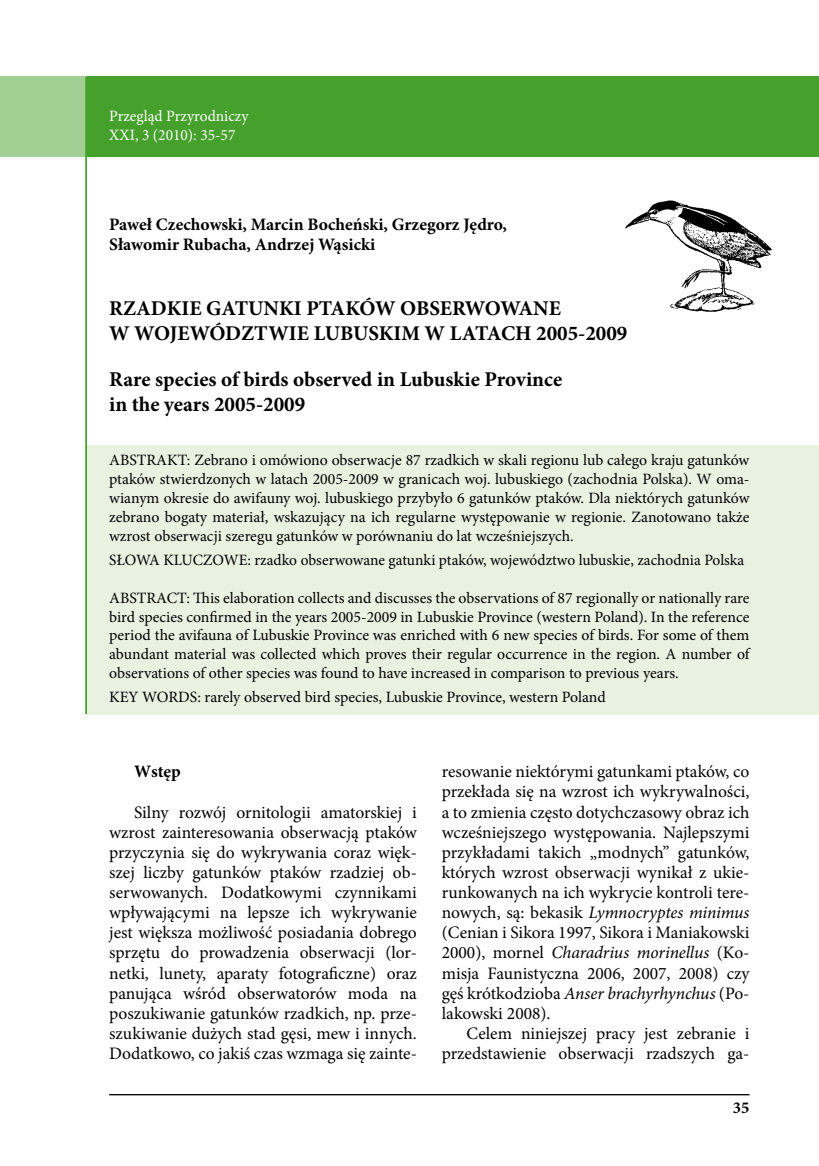
<style>
.page{position:relative;width:819px;height:1166px;background:#fff}
.page>*{position:absolute;margin:0;border:0;box-sizing:border-box;transform-origin:0 0}
.t1{font:700 21px/25.2px "Minion Pro";color:#000}
.t2{font:17.5px/20.1px "Minion Pro";color:#000;text-align:justify}
.t3{font:700 17.5px/20.1px "Minion Pro";color:#000}
.t4{font:700 16.62px "Minion Pro";color:#000}
.t5{font:15.75px/18.9px "Minion Pro";color:#000;text-align:justify}
.t6{font:15.75px/18.9px "Minion Pro";color:#fff}
.s1{font-style:italic}
</style>
<div class="page">
<div style="left:0;top:77px;width:819px;height:80px;background:#45a12b"></div>
<div style="left:86px;top:446px;width:733px;height:269px;background:#e9f1e1"></div>
<img style="left:625px;top:200px;width:147px;height:112px">
<hr style="left:109px;top:1094px;width:640px;height:1px;background:#000">
<div style="left:0;top:0;width:87px;height:1166px;background:#fff"></div>
<hr style="left:85px;top:77px;width:2px;height:637px;background:#45a12b">
<p class="t6" style="left:109px;top:106px;width:141px">Przegląd Przyrodniczy<br>XXI, 3 (2010): 35-57</p>
<p class="t3" style="left:109px;top:214px;width:399px">Paweł Czechowski, Marcin Bocheński, Grzegorz Jędro,<br>Sławomir Rubacha, Andrzej Wąsicki</p>
<p class="t1" style="left:109px;top:295px;width:519px">RZADKIE GATUNKI PTAKÓW OBSERWOWANE<br>W WOJEWÓDZTWIE LUBUSKIM W LATACH 2005-2009</p>
<p class="t1" style="left:109px;top:366px;width:454px">Rare species of birds observed in Lubuskie Province in the years 2005-2009</p>
<p class="t5" style="left:109px;top:451px;width:641px">ABSTRAKT: Zebrano i omówiono obserwacje 87 rzadkich w skali regionu lub całego kraju gatunków ptaków stwierdzonych w latach 2005-2009 w granicach woj. lubuskiego (zachodnia Polska). W oma&shy;wianym okresie do awifauny woj. lubuskiego przybyło 6 gatunków ptaków. Dla niektórych gatunków zebrano bogaty materiał, wskazujący na ich regularne występowanie w regionie. Zanotowano także wzrost obserwacji szeregu gatunków w porównaniu do lat wcześniejszych.</p>
<p class="t5" style="left:109px;top:550px;width:636px">SŁOWA KLUCZOWE: rzadko obserwowane gatunki ptaków, województwo lubuskie, zachodnia Polska</p>
<p class="t5" style="left:109px;top:588px;width:642px">ABSTRACT: This elaboration collects and discusses the observations of 87 regionally or nationally rare bird species confirmed in the years 2005-2009 in Lubuskie Province (western Poland). In the reference period the avifauna of Lubuskie Province was enriched with 6 new species of birds. For some of them abundant material was collected which proves their regular occurrence in the region. A number of observations of other species was found to have increased in comparison to previous years.</p>
<p class="t5" style="left:109px;top:688px;width:498px">KEY WORDS: rarely observed bird species, Lubuskie Province, western Poland</p>
<p class="t3" style="left:134px;top:761px;width:48px">Wstęp</p>
<p class="t2" style="left:109px;top:802px;width:309px;text-indent:25px">Silny rozwój ornitologii amatorskiej i wzrost zainteresowania obserwacją ptaków przyczynia się do wykrywania coraz więk&shy;szej liczby gatunków ptaków rzadziej ob&shy;serwowanych. Dodatkowymi czynnikami wpływającymi na lepsze ich wykrywanie jest większa możliwość posiadania dobrego sprzętu do prowadzenia obserwacji (lor&shy;netki, lunety, aparaty fotograficzne) oraz panująca wśród obserwatorów moda na poszukiwanie gatunków rzadkich, np. prze&shy;szukiwanie dużych stad gęsi, mew i innych.<br>Dodatkowo, co jakiś czas wzmaga się zainte-</p>
<p class="t2" style="left:441px;top:762px;width:309px">resowanie niektórymi gatunkami ptaków, co przekłada się na wzrost ich wykrywalności, a to zmienia często dotychczasowy obraz ich wcześniejszego występowania. Najlepszymi przykładami takich „modnych” gatunków, których wzrost obserwacji wynikał z ukie&shy;runkowanych na ich wykrycie kontroli tere&shy;nowych, są: bekasik <span class="s1">Lymnocryptes minimus </span>(Cenian i Sikora 1997, Sikora i Maniakowski 2000), mornel <span class="s1">Charadrius morinellus</span> (Ko&shy;misja Faunistyczna 2006, 2007, 2008) czy gęś krótkodzioba <span class="s1">Anser brachyrhynchus</span> (Po&shy;lakowski 2008).</p>
<p class="t2" style="left:441px;top:1023px;width:309px;text-align:right">Celem niniejszej pracy jest zebranie i przedstawienie obserwacji rzadszych ga-</p>
<p class="t4" style="left:732px;top:1096px;width:18px">35</p>
</div>
